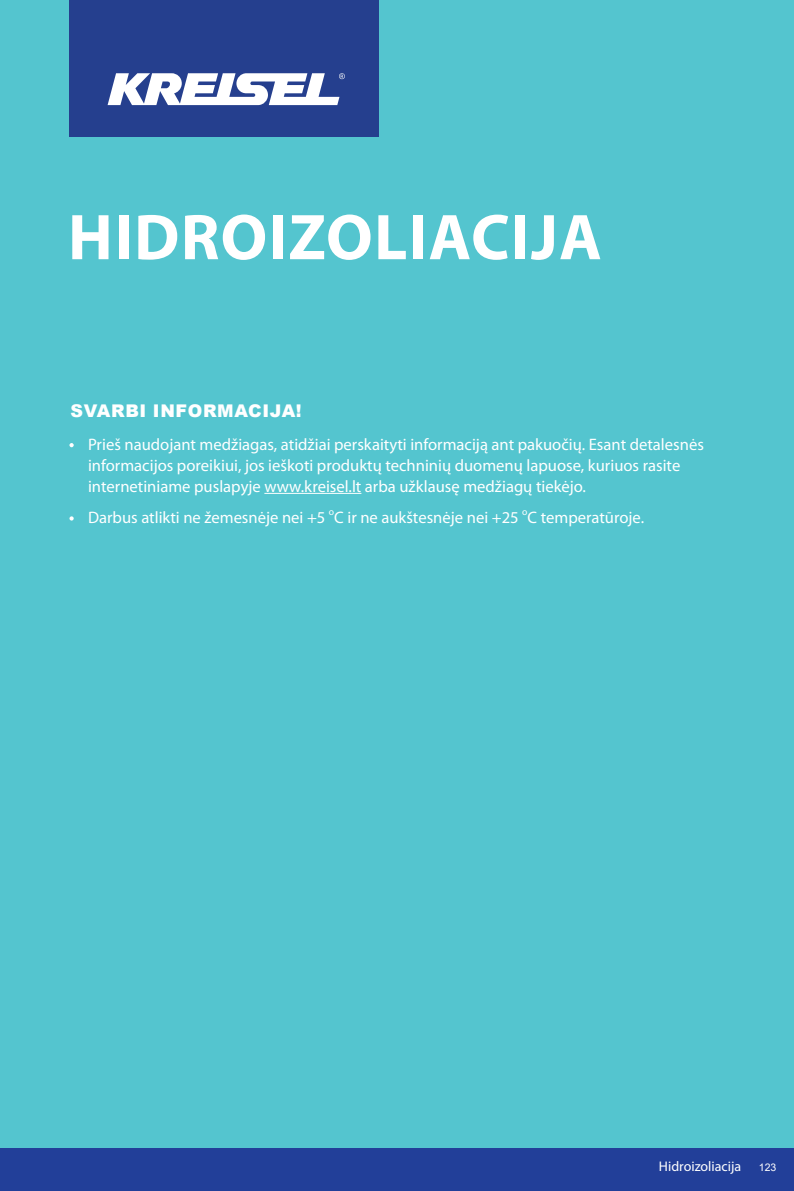
<style>
.page{position:relative;width:794px;height:1191px;background:#fff}
.page>*{position:absolute;margin:0;border:0;box-sizing:border-box;transform-origin:0 0}
.t1{font:700 65.27px "Myriad Pro";letter-spacing:.02em;color:#fff}
.t2{font:900 17.5px "Arial";letter-spacing:.035em;color:#fff}
.t3{font:16.62px/21px "Myriad Pro";color:#fff}
.t4{font:14px "Myriad Pro";color:#fff}
.t5{font:10.5px "Arial";color:#fff}
</style>
<div class="page">
<div style="left:0;top:0;width:794px;height:1148px;background:#54c5cf"></div>
<div style="left:69px;top:0;width:309px;height:136px;background:#253f8e"></div>
<svg style="left:108px;top:73px;width:237px;height:32px"></svg>
<hr style="left:264px;top:493px;width:97px;height:1px;background:#fff">
<svg style="left:69px;top:443px;width:5px;height:4px"></svg>
<svg style="left:69px;top:516px;width:5px;height:4px"></svg>
<div style="left:0;top:1148px;width:794px;height:43px;background:#223f99"></div>
<h1 class="t1" style="left:68px;top:201px;width:535px">HIDROIZOLIACIJA</h1>
<p class="t2" style="left:70px;top:397px;width:233px">SVARBI INFORMACIJA!</p>
<p class="t3" style="left:88px;top:433px;width:617px">Prieš naudojant medžiagas, atidžiai perskaityti informaciją ant pakuočių. Esant detalesnės informacijos poreikiui, jos ieškoti produktų techninių duomenų lapuose, kuriuos rasite internetiniame puslapyje www.kreisel.lt arba užklausę medžiagų tiekėjo.</p>
<p class="t3" style="left:88px;top:506px;width:557px">Darbus atlikti ne žemesnėje nei +5 <sup>o</sup>C ir ne aukštesnėje nei +25 <sup>o</sup>C temperatūroje.</p>
<p class="t4" style="left:659px;top:1157px;width:84px">Hidroizoliacija</p>
<p class="t5" style="left:759px;top:1160px;width:19px">123</p>
</div>
